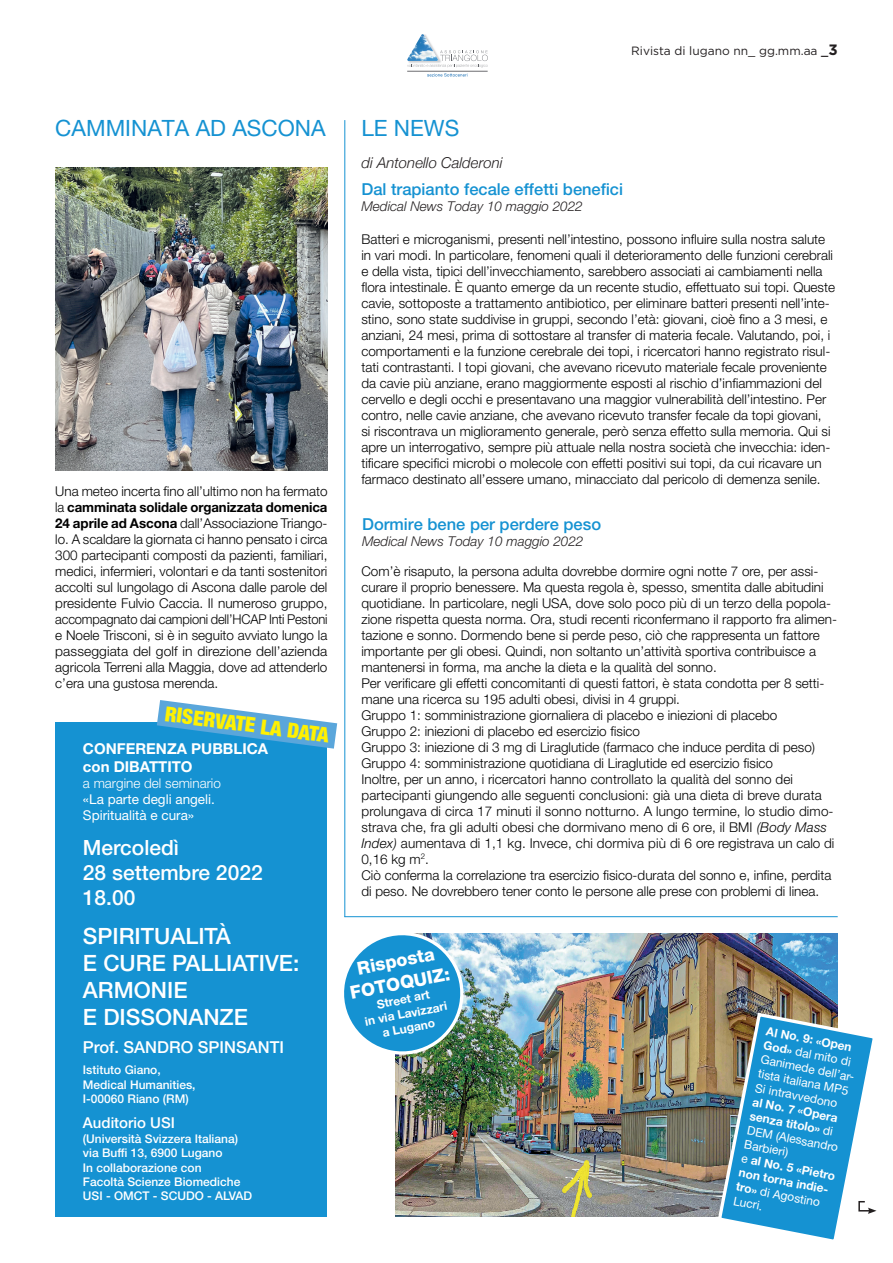
<style>
.page{position:relative;width:893px;height:1263px;background:#fff}
.page>*{position:absolute;margin:0;border:0;box-sizing:border-box;transform-origin:0 0}
.t1{font:500 22.5px "Helvetica Neue LT Std";color:#fff}
.t2{font:22.5px "Helvetica Neue LT Std";color:#1592d2}
.t3{font:500 21px "Helvetica Neue LT Std";color:#fff}
.t4{font:900 condensed 20.85px "Helvetica Neue LT Std";color:#fff101}
.t5{font:800 18px "Helvetica Neue LT Std";color:#fff}
.t6{font:500 16.5px "Helvetica Neue LT Std";color:#1592d2}
.t7{font:500 16.5px "Helvetica Neue LT Std";color:#fff}
.t8{font:700 15px "Helvetica Neue LT Std";color:#fff}
.t9{font:italic 300 15px "Helvetica Neue";color:#231f20}
.t10{font:500 15px "Helvetica Neue LT Std";color:#fff}
.t11{font:300 13.5px/15.9px "Helvetica Neue LT Std";color:#000}
.t12{font:italic 300 13.5px "Helvetica Neue LT Std";color:#231f20}
.t13{font:13.5px "Helvetica Neue LT Std";color:#fff}
.t14{font:300 13.5px "Helvetica Neue LT Std";color:#fff}
.t15{font:500 12px "Helvetica Neue LT Std";color:#fff}
.t16{font:12px/14.4px "Helvetica Neue LT Std";color:#fff}
.t17{font:700 12px/14.4px "Helvetica Neue LT Std";color:#fff}
.t18{font:12px "Gotham";color:#231f20}
.s1{font-weight:500}
.s2{font-weight:700;font-size:15px}
.s3{font-weight:700}
.s4{font-style:italic}
.s5{font-weight:400}
</style>
<div class="page">
<div style="left:55px;top:722px;width:272px;height:494px;background:#1592d2"></div>
<svg style="left:157px;top:700px;width:180px;height:49px"></svg>
<img style="left:395px;top:933px;width:443px;height:284px">
<svg style="left:407px;top:34px;width:81px;height:43px"></svg>
<img style="left:344px;top:933px;width:127px;height:125px">
<hr style="left:344px;top:916px;width:494px;height:1px;background:#1592d2">
<hr style="left:344px;top:120px;width:1px;height:797px;background:#1592d2">
<svg style="left:716px;top:1011px;width:161px;height:229px"></svg>
<img style="left:55px;top:168px;width:272px;height:303px">
<p class="t18" style="left:631px;top:43px;width:208px">Rivista di lugano nn_ gg.mm.aa <span class="s1">_</span><span class="s2">3</span></p>
<p class="t2" style="left:55px;top:115px;width:272px">CAMMINATA AD ASCONA</p>
<p class="t11" style="left:55px;top:483px;width:274px;text-align:justify">Una meteo incerta fino all’ultimo non ha fermato la <span class="s3">camminata solidale organizzata domenica 24 aprile ad Ascona</span> dall’Associazione Triango&shy;lo. A scaldare la giornata ci hanno pensato i circa 300 partecipanti composti da pazienti, familiari, medici, infermieri, volontari e da tanti sostenitori accolti sul lungolago di Ascona dalle parole del presidente Fulvio Caccia. Il numeroso gruppo, accompagnato dai campioni dell’HCAP Inti Pestoni e Noele Trisconi, si è in seguito avviato lungo la passeggiata del golf in direzione dell’azienda agricola Terreni alla Maggia, dove ad attenderlo c’era una gustosa merenda.</p>
<p class="t4" style="left:167px;top:700px;width:167px;rotate:8deg">RISERVATE LA DATA</p>
<p class="t8" style="left:83px;top:739px;width:187px">CONFERENZA PUBBLICA</p>
<p class="t8" style="left:83px;top:757px;width:111px">con DIBATTITO</p>
<p class="t14" style="left:83px;top:775px;width:140px">a margine del seminario</p>
<p class="t13" style="left:83px;top:791px;width:134px">«La parte degli angeli.</p>
<p class="t13" style="left:83px;top:808px;width:113px">Spiritualità e cura»</p>
<p class="t3" style="left:83px;top:835px;width:98px">Mercoledì</p>
<p class="t3" style="left:83px;top:860px;width:181px">28 settembre 2022</p>
<p class="t3" style="left:83px;top:885px;width:54px">18.00</p>
<p class="t1" style="left:83px;top:922px;width:149px">SPIRITUALITÀ</p>
<p class="t1" style="left:83px;top:949px;width:218px">E CURE PALLIATIVE:</p>
<p class="t1" style="left:83px;top:976px;width:106px">ARMONIE</p>
<p class="t1" style="left:83px;top:1003px;width:167px">E DISSONANZE</p>
<p class="t7" style="left:83px;top:1037px;width:203px">Prof. SANDRO SPINSANTI</p>
<p class="t15" style="left:83px;top:1063px;width:79px">Istituto Giano,</p>
<p class="t15" style="left:83px;top:1077px;width:114px">Medical Humanities,</p>
<p class="t15" style="left:83px;top:1092px;width:107px">I-00060 Riano (RM)</p>
<p class="t10" style="left:83px;top:1114px;width:93px">Auditorio USI</p>
<p class="t15" style="left:83px;top:1131px;width:157px">(Università Svizzera Italiana)</p>
<p class="t15" style="left:83px;top:1146px;width:141px">via Buffi 13, 6900 Lugano</p>
<p class="t15" style="left:83px;top:1160px;width:120px">In collaborazione con</p>
<p class="t15" style="left:83px;top:1174px;width:159px">Facoltà Scienze Biomediche</p>
<p class="t15" style="left:83px;top:1189px;width:171px">USI - OMCT - SCUDO - ALVAD</p>
<p class="t2" style="left:361px;top:115px;width:99px">LE NEWS</p>
<p class="t9" style="left:361px;top:151px;width:143px">di Antonello Calderoni</p>
<p class="t6" style="left:361px;top:179px;width:263px">Dal trapianto fecale effetti benefici</p>
<p class="t12" style="left:361px;top:198px;width:223px">Medical News Today 10 maggio 2022</p>
<p class="t11" style="left:361px;top:231px;width:475px">Batteri e microganismi, presenti nell’intestino, possono influire sulla nostra salute in vari modi. In particolare, fenomeni quali il deterioramento delle funzioni cerebrali e della vista, tipici dell’invecchiamento, sarebbero associati ai cambiamenti nella flora intestinale. È quanto emerge da un recente studio, effettuato sui topi. Queste cavie, sottoposte a trattamento antibiotico, per eliminare batteri presenti nell’inte&shy;stino, sono state suddivise in gruppi, secondo l’età: giovani, cioè fino a 3 mesi, e anziani, 24 mesi, prima di sottostare al transfer di materia fecale. Valutando, poi, i comportamenti e la funzione cerebrale dei topi, i ricercatori hanno registrato risul&shy;tati contrastanti. I topi giovani, che avevano ricevuto materiale fecale proveniente da cavie più anziane, erano maggiormente esposti al rischio d’infiammazioni del cervello e degli occhi e presentavano una maggior vulnerabilità dell’intestino. Per contro, nelle cavie anziane, che avevano ricevuto transfer fecale da topi giovani,<br>si riscontrava un miglioramento generale, però senza effetto sulla memoria. Qui si apre un interrogativo, sempre più attuale nella nostra società che invecchia: iden&shy;tificare specifici microbi o molecole con effetti positivi sui topi, da cui ricavare un farmaco destinato all’essere umano, minacciato dal pericolo di demenza senile.</p>
<p class="t6" style="left:362px;top:515px;width:241px">Dormire bene per perdere peso</p>
<p class="t12" style="left:362px;top:533px;width:223px">Medical News Today 10 maggio 2022</p>
<p class="t11" style="left:361px;top:563px;width:477px">Com’è risaputo, la persona adulta dovrebbe dormire ogni notte 7 ore, per assi&shy;curare il proprio benessere. Ma questa regola è, spesso, smentita dalle abitudini quotidiane. In particolare, negli USA, dove solo poco più di un terzo della popola&shy;zione rispetta questa norma. Ora, studi recenti riconfermano il rapporto fra alimen&shy;tazione e sonno. Dormendo bene si perde peso, ciò che rappresenta un fattore importante per gli obesi. Quindi, non soltanto un’attività sportiva contribuisce a mantenersi in forma, ma anche la dieta e la qualità del sonno.</p>
<p class="t11" style="left:361px;top:675px;width:464px">Per verificare gli effetti concomitanti di questi fattori, è stata condotta per 8 setti&shy;mane una ricerca su 195 adulti obesi, divisi in 4 gruppi.</p>
<p class="t11" style="left:361px;top:707px;width:417px">Gruppo 1: somministrazione giornaliera di placebo e iniezioni di placebo</p>
<p class="t11" style="left:361px;top:723px;width:280px">Gruppo 2: iniezioni di placebo ed esercizio fisico</p>
<p class="t11" style="left:361px;top:739px;width:455px">Gruppo 3: iniezione di 3 mg di Liraglutide (farmaco che induce perdita di peso)</p>
<p class="t11" style="left:361px;top:755px;width:413px">Gruppo 4: somministrazione quotidiana di Liraglutide ed esercizio fisico</p>
<p class="t11" style="left:361px;top:771px;width:474px">Inoltre, per un anno, i ricercatori hanno controllato la qualità del sonno dei partecipanti giungendo alle seguenti conclusioni: già una dieta di breve durata prolungava di circa 17 minuti il sonno notturno. A lungo termine, lo studio dimo&shy;strava che, fra gli adulti obesi che dormivano meno di 6 ore, il BMI <span class="s4">(Body Mass Index)</span> aumentava di 1,1 kg. Invece, chi dormiva più di 6 ore registrava un calo di 0,16 kg m<sup>2</sup>.</p>
<p class="t11" style="left:361px;top:866px;width:471px">Ciò conferma la correlazione tra esercizio fisico-durata del sonno e, infine, perdita di peso. Ne dovrebbero tener conto le persone alle prese con problemi di linea.</p>
<p class="t5" style="left:355px;top:958px;width:80px;rotate:-11deg">Risposta</p>
<p class="t5" style="left:348px;top:982px;width:103px;rotate:-11deg">FOTOQUIZ:</p>
<p class="t17" style="left:376px;top:997px;width:55px;rotate:-11deg">Street art</p>
<p class="t17" style="left:364px;top:1014px;width:85px;rotate:-11deg">in via Lavizzari</p>
<p class="t17" style="left:381px;top:1025px;width:55px;rotate:-11deg">a Lugano</p>
<p class="t16" style="left:768px;top:1023px;width:98px;rotate:11deg"><span class="s3">Al No. 9: «Open<br>God»</span> dal mito di<br>Ganimede dell’ar&shy;tista italiana MP5</p>
<p class="t16" style="left:757px;top:1080px;width:94px;rotate:11deg">Si intravvedono <span class="s3">al No. 7 «Opera senza titolo»</span> di<br>DEM (Alessandro<br>Barbieri)</p>
<p class="t17" style="left:743px;top:1151px;width:97px;rotate:11deg"><span class="s5">e</span> al No. 5 «Pietro non torna indie&shy;tro» <span class="s5">di Agostino<br>Lucri.</span></p>
</div>
